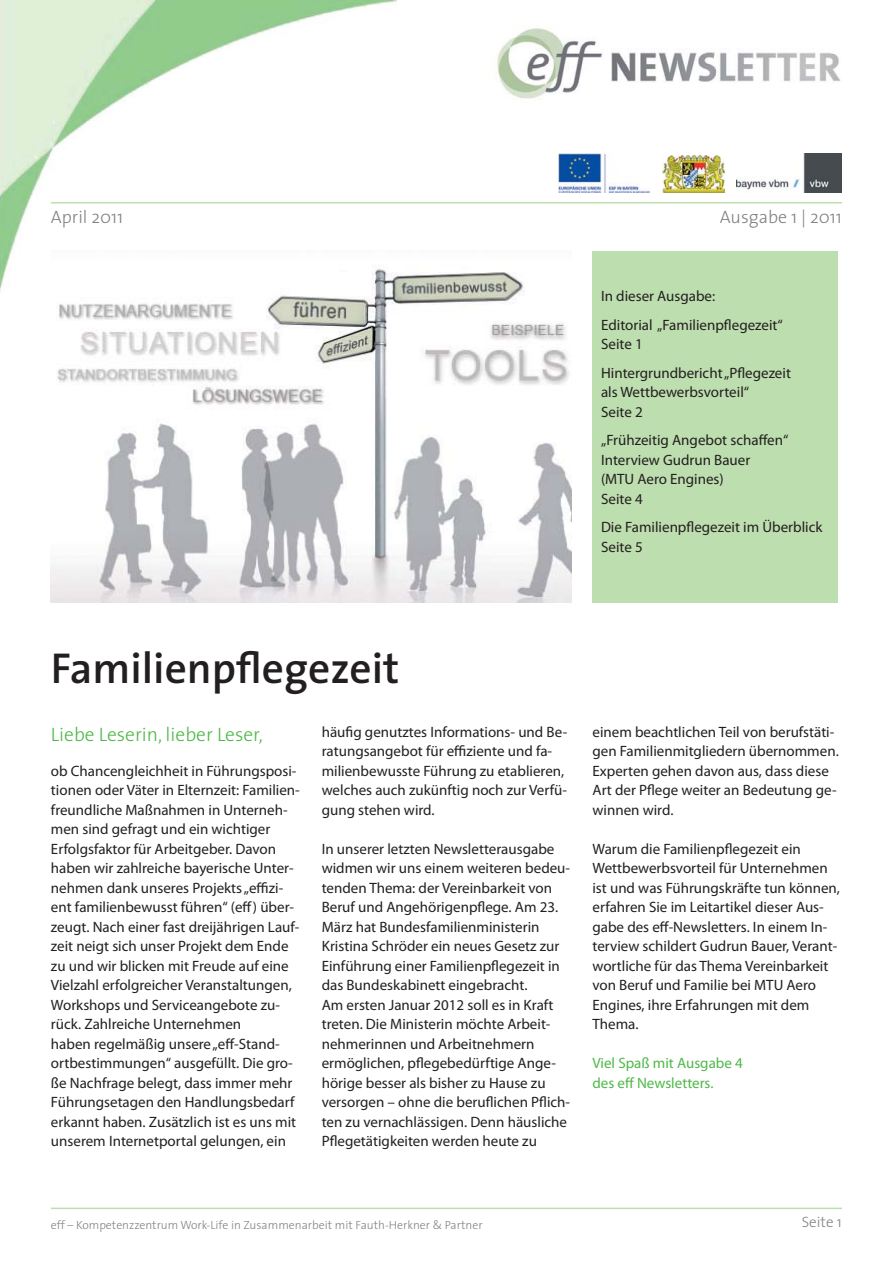
<style>
.page{position:relative;width:893px;height:1263px;background:#fff}
.page>*{position:absolute;margin:0;border:0;box-sizing:border-box;transform-origin:0 0}
.t1{font:600 43.5px "The Sans";color:#231f20}
.t2{font:300 19.5px "The Sans";color:#4fb849}
.t3{font:300 18px "The Sans";color:#808285}
.t4{font:15px/19.5px "Myriad Pro";color:#231f20}
.t5{font:15px/19.5px "Myriad Pro";color:#4fb849}
.t6{font:300 15px "The Sans";color:#808285}
.t7{font:300 11.85px "The Sans";color:#808285}
</style>
<div class="page">
<img style="left:0;top:0;width:396px;height:293px">
<img style="left:663px;top:155px;width:61px;height:37px">
<div style="left:592px;top:251px;width:246px;height:351px;background:#bddeae"></div>
<hr style="left:51px;top:202px;width:791px;height:2px;background:#bddeae">
<img style="left:496px;top:28px;width:345px;height:71px">
<hr style="left:51px;top:1208px;width:791px;height:1px;background:#bddeae">
<img style="left:51px;top:251px;width:520px;height:351px">
<img style="left:559px;top:153px;width:91px;height:39px">
<img style="left:736px;top:154px;width:106px;height:38px">
<p class="t3" style="left:51px;top:210px;width:74px">April 2011</p>
<p class="t3" style="left:720px;top:210px;width:124px">Ausgabe 1 | 2011</p>
<p class="t4" style="left:601px;top:283px;width:183px;line-height:28.5px">In dieser Ausgabe:<br>Editorial „Familienpflegezeit“</p>
<p class="t4" style="left:601px;top:331px;width:191px;line-height:28.5px">Seite 1<br>Hintergrundbericht „Pflegezeit</p>
<p class="t4" style="left:601px;top:383px;width:150px">als Wettbewerbsvorteil“<br>Seite 2</p>
<p class="t4" style="left:601px;top:431px;width:189px">„Frühzeitig Angebot schaffen“<br>Interview Gudrun Bauer<br>(MTU Aero Engines)<br>Seite 4</p>
<p class="t4" style="left:601px;top:518px;width:223px">Die Familienpflegezeit im Überblick<br>Seite 5</p>
<h1 class="t1" style="left:51px;top:643px;width:350px">Familienpflegezeit</h1>
<p class="t4" style="left:322px;top:723px;width:247px">häufig genutztes Informations- und Be&shy;ratungsangebot für effiziente und fa&shy;milienbewusste Führung zu etablieren, welches auch zukünftig noch zur Verfü&shy;gung stehen wird.</p>
<p class="t4" style="left:322px;top:840px;width:250px">In unserer letzten Newsletterausgabe widmen wir uns einem weiteren bedeu&shy;tenden Thema: der Vereinbarkeit von Beruf und Angehörigenpflege. Am 23.<br>März hat Bundesfamilienministerin Kristina Schröder ein neues Gesetz zur Einführung einer Familienpflegezeit in das Bundeskabinett eingebracht.<br>Am ersten Januar 2012 soll es in Kraft treten. Die Ministerin möchte Arbeit&shy;nehmerinnen und Arbeitnehmern ermöglichen, pflegebedürftige Ange&shy;hörige besser als bisher zu Hause zu versorgen – ohne die beruflichen Pflich&shy;ten zu vernachlässigen. Denn häusliche Pflegetätigkeiten werden heute zu</p>
<h2 class="t2" style="left:51px;top:727px;width:213px">Liebe Leserin, lieber Leser,</h2>
<p class="t4" style="left:51px;top:762px;width:250px">ob Chancengleichheit in Führungsposi&shy;tionen oder Väter in Elternzeit: Familien&shy;freundliche Maßnahmen in Unterneh&shy;men sind gefragt und ein wichtiger Erfolgsfaktor für Arbeitgeber. Davon haben wir zahlreiche bayerische Unter&shy;nehmen dank unseres Projekts „effizi&shy;ent familienbewusst führen“ (eff) über&shy;zeugt. Nach einer fast dreijährigen Lauf&shy;zeit neigt sich unser Projekt dem Ende zu und wir blicken mit Freude auf eine Vielzahl erfolgreicher Veranstaltungen, Workshops und Serviceangebote zu&shy;rück. Zahlreiche Unternehmen<br>haben regelmäßig unsere „eff-Stand&shy;ortbestimmungen“ ausgefüllt. Die gro&shy;ße Nachfrage belegt, dass immer mehr Führungsetagen den Handlungsbedarf erkannt haben. Zusätzlich ist es uns mit unserem Internetportal gelungen, ein</p>
<p class="t4" style="left:592px;top:723px;width:248px">einem beachtlichen Teil von berufstäti&shy;gen Familienmitgliedern übernommen.<br>Experten gehen davon aus, dass diese Art der Pflege weiter an Bedeutung ge&shy;winnen wird.</p>
<p class="t4" style="left:592px;top:840px;width:249px">Warum die Familienpflegezeit ein Wettbewerbsvorteil für Unternehmen ist und was Führungskräfte tun können, erfahren Sie im Leitartikel dieser Aus&shy;gabe des eff-Newsletters. In einem In&shy;terview schildert Gudrun Bauer, Verant&shy;wortliche für das Thema Vereinbarkeit von Beruf und Familie bei MTU Aero Engines, ihre Erfahrungen mit dem Thema.</p>
<p class="t5" style="left:592px;top:1054px;width:152px">Viel Spaß mit Ausgabe 4 des eff Newsletters.</p>
<p class="t7" style="left:51px;top:1220px;width:433px">eff – Kompetenzzentrum Work-Life in Zusammenarbeit mit Fauth-Herkner &amp; Partner</p>
<p class="t6" style="left:802px;top:1216px;width:42px">Seite 1</p>
</div>
